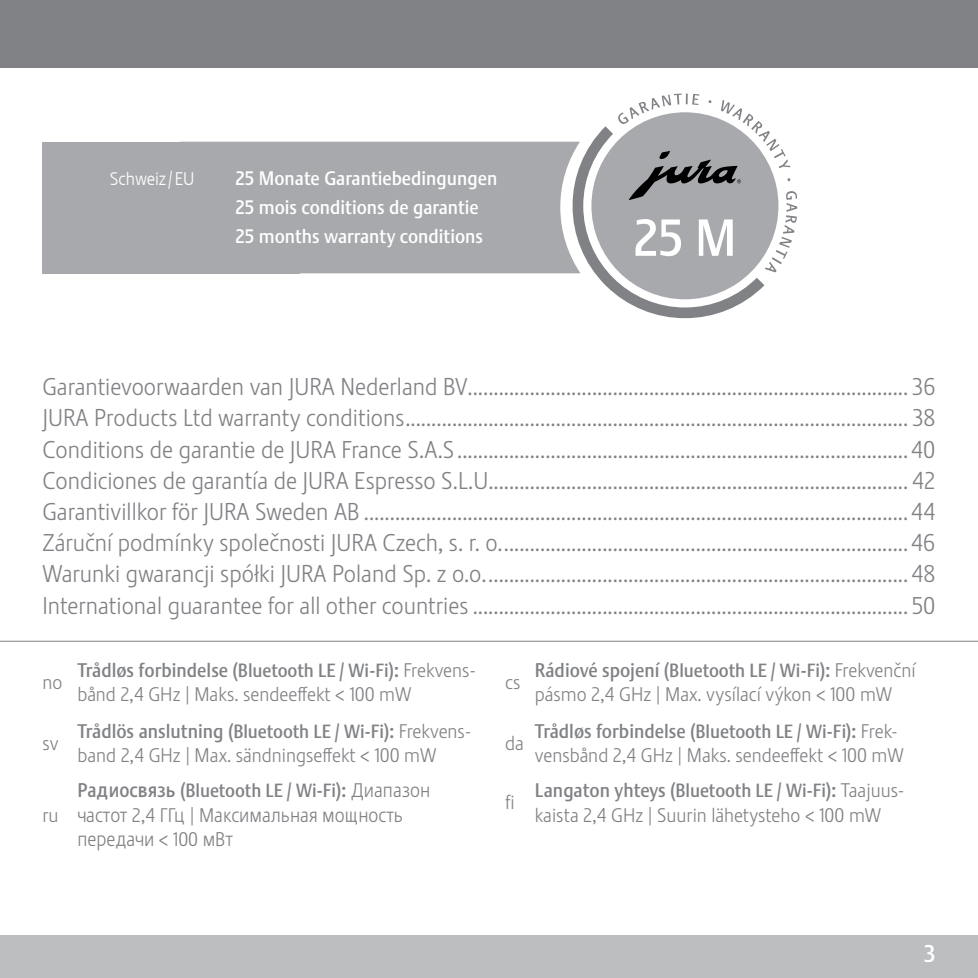
<style>
.page{position:relative;width:978px;height:978px;background:#fff}
.page>*{position:absolute;margin:0;border:0;box-sizing:border-box;transform-origin:0 0}
.t1{font:24px/31.2px "Stalemate Pro 2 J Light";color:#808285;text-align:justify}
.t2{font:24px "Stalemate Pro 2 J Medium";color:#fff}
.t3{font:19.5px/24.3px "Stalemate Pro 2 J Light";color:#808285}
.t4{font:19.5px "Stalemate Pro 2 J Medium";color:#808285}
.t5{font:19.5px/29.1px "Stalemate Pro 2 J Medium";color:#fff}
.t6{font:18.9px "Stalemate Pro 2 J Medium";letter-spacing:-.005em;color:#808285}
.t7{font:18.3px "Stalemate LF Light";letter-spacing:-.01em;color:#fff}
.s1{font-size:18.9px}
.s2{font-family:"Stalemate Pro 2 J Light"}
.s3{font-size:19.5px}
.s4{font-family:"Stalemate Pro 2 J Light";font-size:19.5px}
</style>
<div class="page">
<div style="left:0;top:935px;width:978px;height:43px;background:#bcbec0"></div>
<div style="left:0;top:0;width:978px;height:68px;background:#808285"></div>
<div style="left:300px;top:142px;width:262px;height:131px;background:#a7a9ac"></div>
<div style="left:43px;top:142px;width:257px;height:131px;background:#a7a9ac"></div>
<svg style="left:562px;top:126px;width:202px;height:193px"></svg>
<div style="left:591px;top:112px;width:187px;height:187px;background:#a7a9ac;border-radius:50%"></div>
<svg style="left:618px;top:94px;width:179px;height:178px"></svg>
<hr style="left:0;top:641px;width:978px;height:1px;background:#808285">
<p class="t7" style="left:110px;top:168px;width:86px">Schweiz / EU</p>
<p class="t5" style="left:236px;top:164px;width:263px">25 Monate Garantiebedingungen<br>25 mois conditions de garantie<br>25 months warranty conditions</p>
<p class="t1" style="left:42px;top:371px;width:894px">Garantievoorwaarden van JURA Nederland BV..................................................................................... 36<br>JURA Products Ltd warranty conditions................................................................................................. 38<br>Conditions de garantie de JURA France S.A.S.......................................................................................40<br>Condiciones de garantía de JURA Espresso S.L.U................................................................................. 42<br>Garantivillkor för JURA Sweden AB ......................................................................................................... 44<br>Záruční podmínky společnosti JURA Czech, s. r. o............................................................................... 46<br>Warunki gwarancji spółki JURA Poland Sp. z o.o.................................................................................. 48<br>International guarantee for all other countries .................................................................................... 50</p>
<p class="t3" style="left:43px;top:670px;width:22px">no</p>
<p class="t3" style="left:43px;top:731px;width:18px">sv</p>
<p class="t3" style="left:43px;top:803px;width:18px">ru</p>
<p class="t4" style="left:77px;top:658px;width:400px">Trådløs forbindelse (<span class="s1">Bluetooth LE / Wi-Fi</span>): <span class="s2">Frekvens-</span></p>
<p class="t3" style="left:77px;top:682px;width:336px">bånd 2,4 GHz | Maks. sendeeffekt &lt; 100 mW</p>
<p class="t4" style="left:77px;top:719px;width:395px">Trådlös anslutning (<span class="s1">Bluetooth LE / Wi-Fi</span>): <span class="s2">Frekvens-</span></p>
<p class="t3" style="left:77px;top:743px;width:361px">band 2,4 GHz | Max. sändningseffekt &lt; 100 mW</p>
<p class="t6" style="left:77px;top:779px;width:354px"><span class="s3">Радиосвязь (</span>Bluetooth LE / Wi-Fi<span class="s3">):</span> <span class="s4">Диапазон</span></p>
<p class="t3" style="left:77px;top:803px;width:327px">частот 2,4 ГГц | Максимальная мощность передачи &lt; 100 мВт</p>
<p class="t3" style="left:505px;top:670px;width:17px">cs</p>
<p class="t3" style="left:505px;top:731px;width:20px">da</p>
<p class="t3" style="left:505px;top:790px;width:11px">fi</p>
<p class="t4" style="left:535px;top:658px;width:382px">Rádiové spojení (<span class="s1">Bluetooth LE / Wi-Fi</span>): <span class="s2">Frekvenční</span></p>
<p class="t3" style="left:535px;top:682px;width:359px">pásmo 2,4 GHz | Max. vysílací výkon &lt; 100 mW</p>
<p class="t4" style="left:535px;top:719px;width:364px">Trådløs forbindelse (<span class="s1">Bluetooth LE / Wi-Fi</span>): <span class="s2">Frek-</span></p>
<p class="t3" style="left:535px;top:743px;width:370px">vensbånd 2,4 GHz | Maks. sendeeffekt &lt; 100 mW</p>
<p class="t4" style="left:535px;top:779px;width:371px">Langaton yhteys (<span class="s1">Bluetooth LE / Wi-Fi</span>): <span class="s2">Taajuus-</span></p>
<p class="t3" style="left:535px;top:803px;width:348px">kaista 2,4 GHz | Suurin lähetysteho &lt; 100 mW</p>
<p class="t2" style="left:924px;top:939px;width:13px">3</p>
</div>
